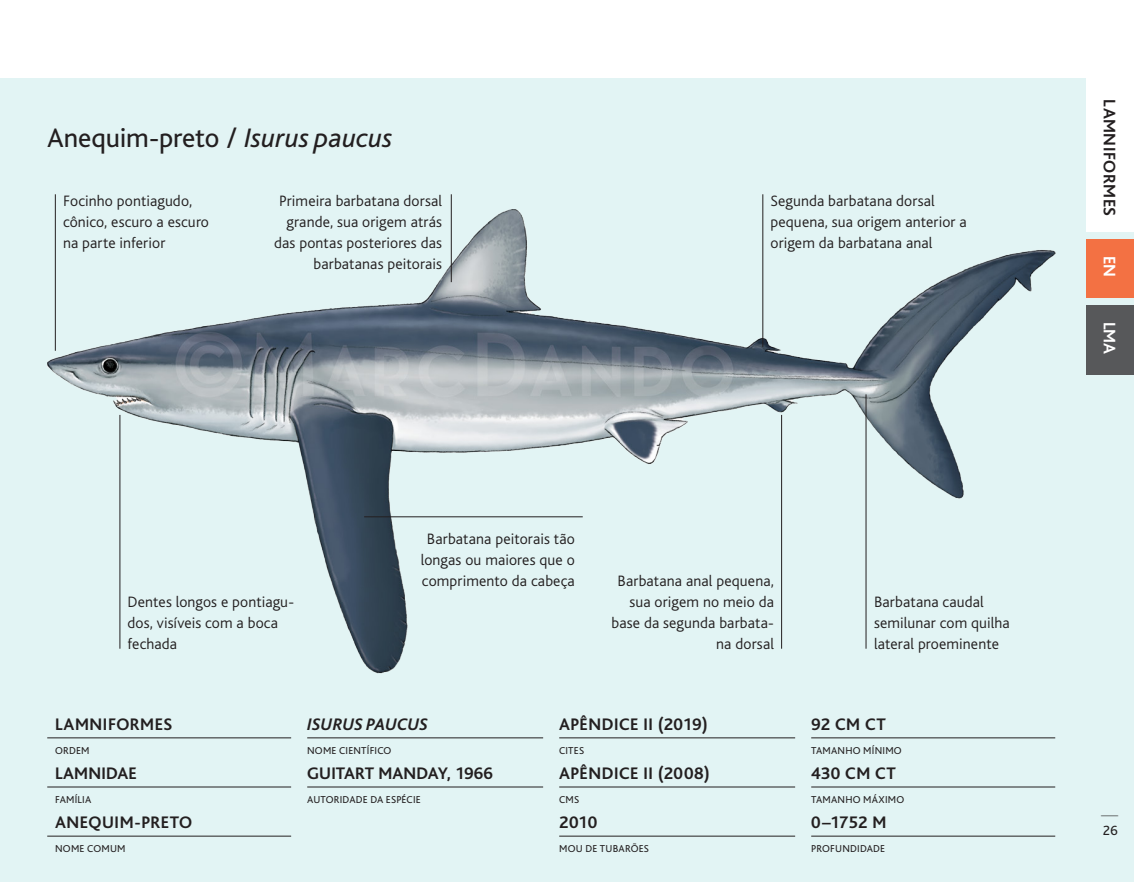
<style>
.page{position:relative;width:1134px;height:882px;background:#fff}
.page>*{position:absolute;margin:0;border:0;box-sizing:border-box;transform-origin:0 0}
.t1{font:28px "Bliss";letter-spacing:-.005em;color:#231f20}
.t2{font:700 17.5px "Bliss";letter-spacing:.025em;color:#231f20}
.t3{font:700 17.5px "Bliss";letter-spacing:.005em;color:#231f20}
.t4{font:italic 700 17.5px "Bliss";color:#231f20}
.t5{font:700 17.5px "Bliss";color:#fff}
.t6{font:16.8px "Bliss";color:#231f20;scale:.42 1}
.t7{font:300 15.75px/21px "Bliss";letter-spacing:.01em;color:#231f20}
.t8{font:14px "Bliss";color:#231f20}
.t9{font:10.5px "Bliss";letter-spacing:.02em;color:#231f20}
.s1{font-style:italic}
</style>
<div class="page">
<div style="left:0;top:79px;width:1134px;height:803px;background:#e2f4f4"></div>
<img style="left:47px;top:196px;width:1008px;height:478px">
<div style="left:1087px;top:79px;width:47px;height:153px;background:#fff"></div>
<div style="left:1087px;top:306px;width:47px;height:69px;background:#57585a"></div>
<div style="left:1087px;top:240px;width:47px;height:58px;background:#f37143"></div>
<hr style="left:47px;top:738px;width:244px;height:1px;background:#231f20">
<hr style="left:307px;top:738px;width:236px;height:1px;background:#231f20">
<hr style="left:559px;top:738px;width:236px;height:1px;background:#231f20">
<hr style="left:811px;top:738px;width:244px;height:1px;background:#231f20">
<hr style="left:47px;top:787px;width:244px;height:1px;background:#231f20">
<hr style="left:307px;top:787px;width:236px;height:1px;background:#231f20">
<hr style="left:559px;top:787px;width:236px;height:1px;background:#231f20">
<hr style="left:811px;top:787px;width:244px;height:1px;background:#231f20">
<hr style="left:47px;top:836px;width:244px;height:1px;background:#231f20">
<hr style="left:559px;top:836px;width:236px;height:1px;background:#231f20">
<hr style="left:811px;top:836px;width:244px;height:1px;background:#231f20">
<hr style="left:55px;top:194px;width:1px;height:157px;background:#231f20">
<hr style="left:451px;top:194px;width:1px;height:88px;background:#231f20">
<hr style="left:763px;top:194px;width:1px;height:153px;background:#231f20">
<hr style="left:781px;top:415px;width:1px;height:234px;background:#231f20">
<hr style="left:866px;top:394px;width:1px;height:255px;background:#231f20">
<hr style="left:364px;top:517px;width:219px;height:1px;background:#231f20">
<hr style="left:120px;top:415px;width:1px;height:234px;background:#231f20">
<h1 class="t1" style="left:47px;top:123px;width:347px">Anequim-preto / <span class="s1">Isurus paucus</span></h1>
<p class="t7" style="left:63px;top:191px;width:148px">Focinho pontiagudo, cônico, escuro a escuro na parte inferior</p>
<p class="t7" style="left:274px;top:191px;width:169px;text-align:right">Primeira barbatana dorsal grande, sua origem atrás das pontas posteriores das barbatanas peitorais</p>
<p class="t7" style="left:770px;top:191px;width:198px">Segunda barbatana dorsal pequena, sua origem anterior a origem da barbatana anal</p>
<p class="t7" style="left:128px;top:591px;width:168px">Dentes longos e pontiagu&shy;dos, visíveis com a boca fechada</p>
<p class="t7" style="left:421px;top:529px;width:156px;text-align:center">Barbatana peitorais tão longas ou maiores que o comprimento da cabeça</p>
<p class="t7" style="left:612px;top:570px;width:164px;text-align:right">Barbatana anal pequena, sua origem no meio da base da segunda barbata&shy;na dorsal</p>
<p class="t7" style="left:874px;top:591px;width:137px">Barbatana caudal semilunar com quilha lateral proeminente</p>
<p class="t2" style="left:55px;top:715px;width:119px">LAMNIFORMES</p>
<p class="t4" style="left:307px;top:715px;width:122px">ISURUS PAUCUS</p>
<p class="t2" style="left:559px;top:715px;width:150px">APÊNDICE II (2019)</p>
<p class="t2" style="left:811px;top:715px;width:76px">92 CM CT</p>
<p class="t9" style="left:55px;top:745px;width:36px">ORDEM</p>
<p class="t2" style="left:55px;top:764px;width:83px">LAMNIDAE</p>
<p class="t9" style="left:307px;top:745px;width:86px">NOME CIENTÍFICO</p>
<p class="t3" style="left:307px;top:764px;width:187px">GUITART MANDAY, 1966</p>
<p class="t9" style="left:811px;top:745px;width:92px">TAMANHO MÍNIMO</p>
<p class="t2" style="left:811px;top:764px;width:86px">430 CM CT</p>
<p class="t9" style="left:559px;top:745px;width:27px">CITES</p>
<p class="t2" style="left:559px;top:764px;width:152px">APÊNDICE II (2008)</p>
<p class="t9" style="left:55px;top:794px;width:38px">FAMÍLIA</p>
<p class="t2" style="left:55px;top:813px;width:138px">ANEQUIM-PRETO</p>
<p class="t9" style="left:307px;top:794px;width:115px">AUTORIDADE DA ESPÉCIE</p>
<p class="t9" style="left:559px;top:794px;width:22px">CMS</p>
<p class="t2" style="left:559px;top:813px;width:40px">2010</p>
<p class="t9" style="left:811px;top:794px;width:95px">TAMANHO MÁXIMO</p>
<p class="t2" style="left:811px;top:813px;width:77px">0–1752 M</p>
<p class="t9" style="left:55px;top:843px;width:72px">NOME COMUM</p>
<p class="t9" style="left:559px;top:843px;width:91px">MOU DE TUBARÕES</p>
<p class="t9" style="left:811px;top:843px;width:76px">PROFUNDIDADE</p>
<p class="t2" style="left:1119px;top:99px;width:119px;rotate:90deg">LAMNIFORMES</p>
<p class="t5" style="left:1119px;top:256px;width:23px;rotate:90deg">EN</p>
<p class="t5" style="left:1119px;top:322px;width:34px;rotate:90deg">LMA</p>
<p class="t6" style="left:1119px;top:815px;width:6px;rotate:90deg">|</p>
<p class="t8" style="left:1103px;top:823px;width:16px">26</p>
</div>
